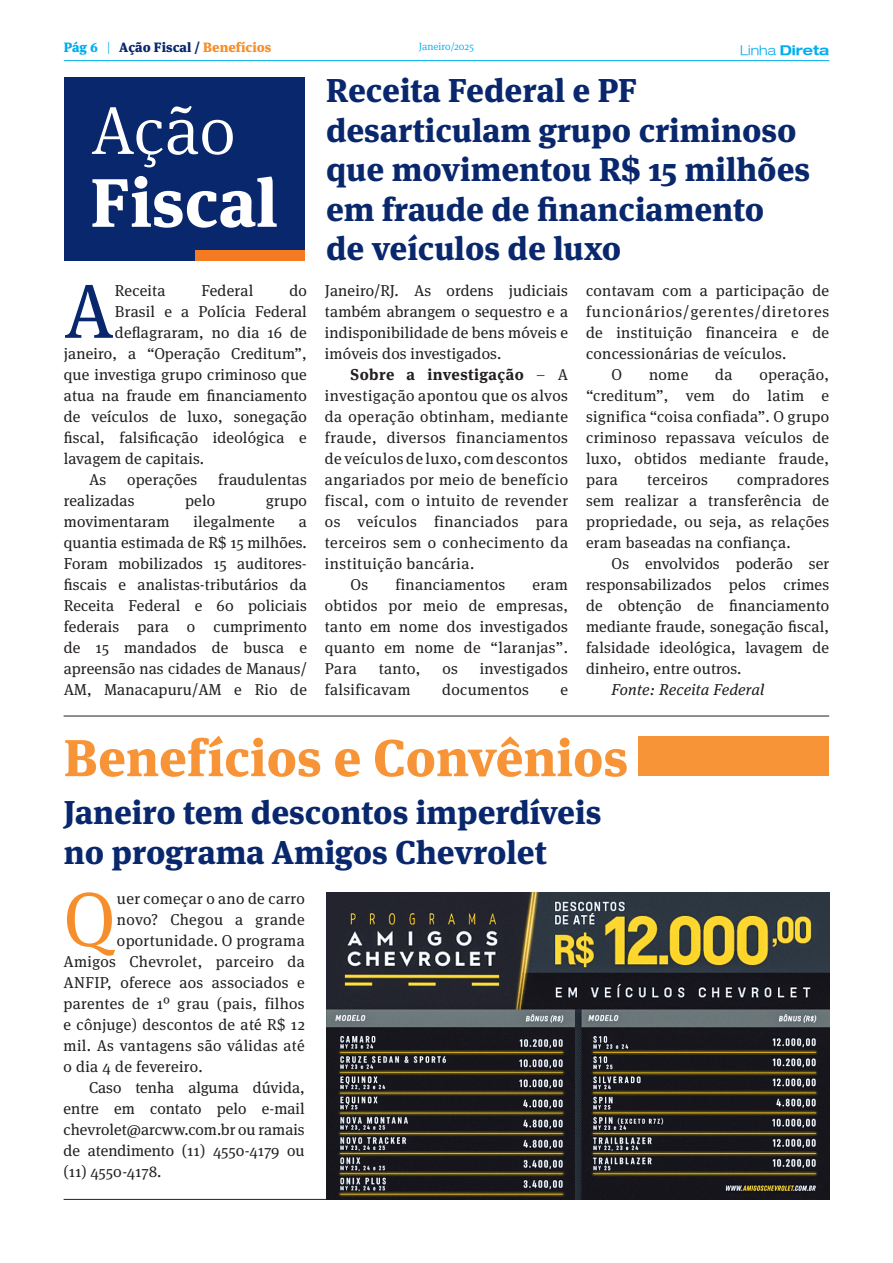
<style>
.page{position:relative;width:893px;height:1263px;background:#fff}
.page>*{position:absolute;margin:0;border:0;box-sizing:border-box;transform-origin:0 0}
.texto{font:76.65px "Meta Serif Pro";color:#08276c}
.texto-2{font:76.65px "Meta Serif Pro";color:#f68f2b}
.titulo{font:800 68.25px/72.9px "Meta Serif Pro";color:#fff}
.t1{font:800 51.75px "Meta Serif Pro";color:#f79438}
.Subtítulo{font:800 33px/39.6px "Meta Serif Pro";color:#08276c}
.texto-3{font:15.75px/21px "Meta Serif Pro";letter-spacing:.01em;color:#231f20;text-align:justify}
.texto-4{font:italic 15.75px "Meta Serif Pro";letter-spacing:.01em;color:#231f20}
.texto-5{font:900 13.5px "Meta Serif Pro";color:#08276c}
.t2{font:700 expanded 13.5px "Helvetica Neue LT";color:#00aeef}
.t3{font:300 10.5px "Meta Serif Pro";color:#00aeef}
.s1{color:#00aeef}
.s2{font-weight:300;color:#00aeef}
.s3{color:#f68f2b}
.s4{font-weight:300}
.s5{font-weight:700}
</style>
<div class="page">
<hr style="left:64px;top:60px;width:765px;height:1px;background:#00aeef">
<div style="left:64px;top:77px;width:241px;height:183px;background:#08276c"></div>
<div style="left:196px;top:250px;width:109px;height:10px;background:#f47b21"></div>
<div style="left:638px;top:737px;width:191px;height:39px;background:#f79438"></div>
<hr style="left:64px;top:716px;width:765px;height:1px;background:#231f20">
<hr style="left:64px;top:1199px;width:765px;height:1px;background:#231f20">
<img style="left:326px;top:892px;width:503px;height:307px">
<p class="texto-5" style="left:64px;top:36px;width:209px"><span class="s1">Pág 6</span> <span class="s2">|</span> Ação Fiscal / <span class="s3">Benefícios</span></p>
<p class="t3" style="left:419px;top:39px;width:56px">Janeiro/2025</p>
<p class="t2" style="left:740px;top:42px;width:90px"><span class="s4">Linha</span> Direta</p>
<p class="titulo" style="left:91px;top:87px;width:189px"><span class="s4">Ação<br></span>Fiscal</p>
<p class="texto" style="left:64px;top:256px;width:52px">A</p>
<p class="texto-3" style="left:115px;top:279px;width:52px">Receita</p>
<p class="texto-3" style="left:201px;top:279px;width:53px">Federal</p>
<p class="texto-3" style="left:289px;top:279px;width:19px">do</p>
<p class="texto-3" style="left:115px;top:300px;width:193px">Brasil e a Polícia Federal</p>
<p class="texto-3" style="left:115px;top:321px;width:193px">deflagraram, no dia 16 de</p>
<p class="texto-3" style="left:64px;top:342px;width:245px">janeiro, a “Operação Creditum”,</p>
<p class="texto-3" style="left:64px;top:363px;width:245px">que investiga grupo criminoso que</p>
<p class="texto-3" style="left:64px;top:384px;width:245px">atua na fraude em financiamento</p>
<p class="texto-3" style="left:64px;top:405px;width:245px">de veículos de luxo, sonegação</p>
<p class="texto-3" style="left:64px;top:426px;width:245px">fiscal, falsificação ideológica e</p>
<p class="texto-3" style="left:64px;top:447px;width:142px">lavagem de capitais.</p>
<p class="texto-3" style="left:89px;top:468px;width:19px">As</p>
<p class="texto-3" style="left:127px;top:468px;width:72px">operações</p>
<p class="texto-3" style="left:218px;top:468px;width:90px">fraudulentas</p>
<p class="texto-3" style="left:64px;top:489px;width:72px">realizadas</p>
<p class="texto-3" style="left:185px;top:489px;width:32px">pelo</p>
<p class="texto-3" style="left:266px;top:489px;width:43px">grupo</p>
<p class="texto-3" style="left:64px;top:510px;width:107px">movimentaram</p>
<p class="texto-3" style="left:193px;top:510px;width:83px">ilegalmente</p>
<p class="texto-3" style="left:64px;top:510px;width:245px;text-indent:235px">a quantia estimada de R$ 15 milhões.<br>Foram mobilizados 15 auditores&shy;fiscais e analistas-tributários da Receita Federal e 60 policiais federais para o cumprimento de 15 mandados de busca e apreensão nas cidades de Manaus/ AM, Manacapuru/AM e Rio de</p>
<p class="Subtítulo" style="left:326px;top:68px;width:486px">Receita Federal e PF desarticulam grupo criminoso que movimentou R$ 15 milhões em fraude de financiamento de veículos de luxo</p>
<p class="texto-3" style="left:325px;top:279px;width:245px">Janeiro/RJ. As ordens judiciais também abrangem o sequestro e a indisponibilidade de bens móveis e imóveis dos investigados.</p>
<p class="texto-3" style="left:325px;top:363px;width:245px;text-indent:26px"><span class="s5">Sobre a investigação</span> – A investigação apontou que os alvos da operação obtinham, mediante fraude, diversos financiamentos de veículos de luxo, com descontos angariados por meio de benefício fiscal, com o intuito de revender os veículos financiados para terceiros sem o conhecimento da instituição bancária.</p>
<p class="texto-3" style="left:350px;top:573px;width:19px">Os</p>
<p class="texto-3" style="left:395px;top:573px;width:111px">financiamentos</p>
<p class="texto-3" style="left:325px;top:573px;width:245px;text-indent:208px">eram obtidos por meio de empresas, tanto em nome dos investigados quanto em nome de “laranjas”.<br>Para</p>
<p class="texto-3" style="left:379px;top:657px;width:43px">tanto,</p>
<p class="texto-3" style="left:442px;top:657px;width:17px">os</p>
<p class="texto-3" style="left:480px;top:657px;width:90px">investigados</p>
<p class="texto-3" style="left:325px;top:678px;width:87px">falsificavam</p>
<p class="texto-3" style="left:442px;top:678px;width:88px">documentos</p>
<p class="texto-3" style="left:560px;top:678px;width:9px">e</p>
<p class="texto-3" style="left:586px;top:279px;width:245px">contavam com a participação de funcionários/gerentes/diretores de instituição financeira e de concessionárias de veículos.</p>
<p class="texto-3" style="left:612px;top:363px;width:12px">O</p>
<p class="texto-3" style="left:649px;top:363px;width:41px">nome</p>
<p class="texto-3" style="left:715px;top:363px;width:19px">da</p>
<p class="texto-3" style="left:586px;top:363px;width:245px;text-indent:173px">operação, “creditum”, vem do latim e significa “coisa confiada”. O grupo criminoso repassava veículos de luxo, obtidos mediante fraude, para</p>
<p class="texto-3" style="left:586px;top:468px;width:245px;text-indent:151px">compradores sem realizar a transferência de propriedade, ou seja, as relações eram baseadas na confiança.</p>
<p class="texto-3" style="left:586px;top:552px;width:245px;text-indent:26px">Os envolvidos poderão ser responsabilizados pelos crimes de obtenção de financiamento mediante fraude, sonegação fiscal, falsidade ideológica, lavagem de dinheiro, entre outros.</p>
<p class="texto-4" style="left:612px;top:678px;width:154px">Fonte: Receita Federal</p>
<p class="texto-3" style="left:647px;top:468px;width:62px">terceiros</p>
<p class="t1" style="left:64px;top:716px;width:566px">Benefícios e Convênios</p>
<p class="Subtítulo" style="left:64px;top:790px;width:539px">Janeiro tem descontos imperdíveis</p>
<p class="Subtítulo" style="left:64px;top:830px;width:484px">no programa Amigos Chevrolet</p>
<p class="texto-2" style="left:64px;top:864px;width:53px">Q</p>
<p class="texto-3" style="left:117px;top:887px;width:189px">uer começar o ano de carro</p>
<p class="texto-3" style="left:117px;top:908px;width:189px">novo? Chegou a grande</p>
<p class="texto-3" style="left:117px;top:929px;width:189px">oportunidade. O programa</p>
<p class="texto-3" style="left:64px;top:950px;width:243px">Amigos Chevrolet, parceiro da</p>
<p class="texto-3" style="left:64px;top:971px;width:243px">ANFIP, oferece aos associados e</p>
<p class="texto-3" style="left:64px;top:992px;width:243px">parentes de 1º grau (pais, filhos</p>
<p class="texto-3" style="left:64px;top:1013px;width:243px">e cônjuge) descontos de até R$ 12</p>
<p class="texto-3" style="left:64px;top:1034px;width:243px">mil. As vantagens são válidas até</p>
<p class="texto-3" style="left:64px;top:1055px;width:141px">o dia 4 de fevereiro.</p>
<p class="texto-3" style="left:64px;top:1076px;width:243px;text-indent:26px">Caso tenha alguma dúvida, entre em contato pelo e-mail chevrolet@arcww.com.br ou ramais de atendimento (11) 4550-4179 ou (11) 4550-4178.</p>
</div>
